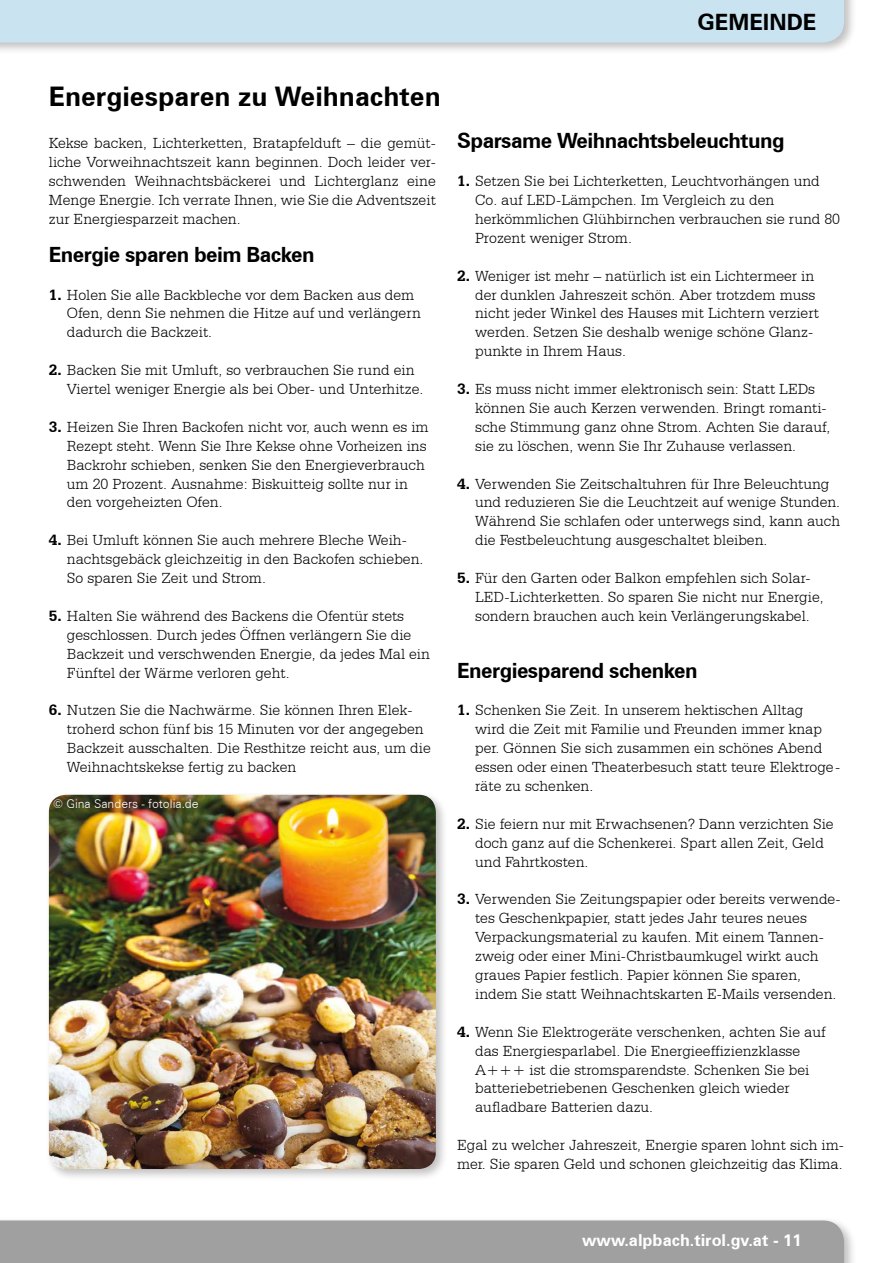
<style>
.page{position:relative;width:893px;height:1263px;background:#fff}
.page>*{position:absolute;margin:0;border:0;box-sizing:border-box;transform-origin:0 0}
.t1{font:700 27px "Zurich BT";color:#000}
.t2{font:700 22.5px "Zurich BT";color:#000}
.t3{font:700 21px "Zurich BT";letter-spacing:-.025em;color:#000}
.t4{font:700 16.5px "Zurich BT";color:#fff}
.t5{font:300 15.75px/18.9px "Serifa BT";color:#000}
.t6{font:300 12px "Zurich BT";color:#fff}
.s1{font-weight:700}
</style>
<div class="page">
<div style="left:0;top:1216px;width:857px;height:47px;background:#000;opacity:.25"></div>
<div style="left:0;top:1220px;width:844px;height:43px;background:#a1a0a0"></div>
<div style="left:0;top:0;width:857px;height:55px;background:#000;opacity:.25"></div>
<div style="left:0;top:0;width:844px;height:43px;background:#c9e4f0"></div>
<div style="left:45px;top:791px;width:403px;height:391px;background:#000;opacity:.25"></div>
<img style="left:49px;top:795px;width:387px;height:374px">
<h2 class="t2" style="left:697px;top:8px;width:120px">GEMEINDE</h2>
<h1 class="t1" style="left:49px;top:80px;width:393px">Energiesparen zu Weihnachten</h1>
<p class="t5" style="left:49px;top:134px;width:388px;text-align:justify">Kekse backen, Lichterketten, Bratapfelduft – die gemüt&shy;liche Vorweihnachtszeit kann beginnen. Doch leider ver&shy;schwenden Weihnachtsbäckerei und Lichterglanz eine Menge Energie. Ich verrate Ihnen, wie Sie die Adventszeit zur Energiesparzeit machen.</p>
<h3 class="t3" style="left:49px;top:241px;width:267px">Energie sparen beim Backen</h3>
<p class="t5" style="left:67px;top:285px;width:356px;text-indent:-18px"><span class="s1">1.</span> Holen Sie alle Backbleche vor dem Backen aus dem<br>Ofen, denn Sie nehmen die Hitze auf und verlängern dadurch die Backzeit.</p>
<p class="t5" style="left:67px;top:360px;width:358px;text-indent:-18px"><span class="s1">2.</span> Backen Sie mit Umluft, so verbrauchen Sie rund ein<br>Viertel weniger Energie als bei Ober- und Unterhitze.</p>
<p class="t5" style="left:67px;top:417px;width:363px;text-indent:-18px"><span class="s1">3.</span> Heizen Sie Ihren Backofen nicht vor, auch wenn es im Rezept steht. Wenn Sie Ihre Kekse ohne Vorheizen ins Backrohr schieben, senken Sie den Energieverbrauch um 20 Prozent. Ausnahme: Biskuitteig sollte nur in den vorgeheizten Ofen.</p>
<p class="t5" style="left:67px;top:530px;width:358px;text-indent:-18px"><span class="s1">4.</span> Bei Umluft können Sie auch mehrere Bleche Weih&shy;nachtsgebäck gleichzeitig in den Backofen schieben.<br>So sparen Sie Zeit und Strom.</p>
<p class="t5" style="left:67px;top:606px;width:365px;text-indent:-18px"><span class="s1">5.</span> Halten Sie während des Backens die Ofentür stets geschlossen. Durch jedes Öffnen verlängern Sie die Backzeit und verschwenden Energie, da jedes Mal ein Fünftel der Wärme verloren geht.</p>
<p class="t5" style="left:67px;top:701px;width:365px;text-indent:-18px"><span class="s1">6.</span> Nutzen Sie die Nachwärme. Sie können Ihren Elek&shy;troherd schon fünf bis 15 Minuten vor der angegeben Backzeit ausschalten. Die Resthitze reicht aus, um die Weihnachtskekse fertig zu backen</p>
<p class="t6" style="left:53px;top:796px;width:147px">© Gina Sanders - fotolia.de</p>
<h3 class="t3" style="left:457px;top:128px;width:329px">Sparsame Weihnachtsbeleuchtung</h3>
<p class="t5" style="left:475px;top:171px;width:366px;text-indent:-18px"><span class="s1">1.</span> Setzen Sie bei Lichterketten, Leuchtvorhängen und Co. auf LED-Lämpchen. Im Vergleich zu den herkömmlichen Glühbirnchen verbrauchen sie rund 80<br>Prozent weniger Strom.</p>
<p class="t5" style="left:475px;top:266px;width:345px;text-indent:-18px"><span class="s1">2.</span> Weniger ist mehr – natürlich ist ein Lichtermeer in der dunklen Jahreszeit schön. Aber trotzdem muss nicht jeder Winkel des Hauses mit Lichtern verziert werden. Setzen Sie deshalb wenige schöne Glanz&shy;punkte in Ihrem Haus.</p>
<p class="t5" style="left:475px;top:379px;width:357px;text-indent:-18px"><span class="s1">3.</span> Es muss nicht immer elektronisch sein: Statt LEDs können Sie auch Kerzen verwenden. Bringt romanti&shy;sche Stimmung ganz ohne Strom. Achten Sie darauf, sie zu löschen, wenn Sie Ihr Zuhause verlassen.</p>
<p class="t5" style="left:475px;top:474px;width:367px;text-indent:-18px"><span class="s1">4.</span> Verwenden Sie Zeitschaltuhren für Ihre Beleuchtung und reduzieren Sie die Leuchtzeit auf wenige Stunden.<br>Während Sie schlafen oder unterwegs sind, kann auch die Festbeleuchtung ausgeschaltet bleiben.</p>
<p class="t5" style="left:475px;top:568px;width:350px;text-indent:-18px"><span class="s1">5.</span> Für den Garten oder Balkon empfehlen sich Solar-<br>LED-Lichterketten. So sparen Sie nicht nur Energie, sondern brauchen auch kein Verlängerungskabel.</p>
<h3 class="t3" style="left:457px;top:657px;width:242px">Energiesparend schenken</h3>
<p class="t5" style="left:475px;top:701px;width:367px;text-indent:-18px"><span class="s1">1.</span> Schenken Sie Zeit. In unserem hektischen Alltag<br>wird die Zeit mit Familie und Freunden immer knap per. Gönnen Sie sich zusammen ein schönes Abend essen oder einen Theaterbesuch statt teure Elektroge&shy;räte zu schenken.</p>
<p class="t5" style="left:475px;top:814px;width:360px;text-indent:-18px"><span class="s1">2.</span> Sie feiern nur mit Erwachsenen? Dann verzichten Sie doch ganz auf die Schenkerei. Spart allen Zeit, Geld und Fahrtkosten.</p>
<p class="t5" style="left:475px;top:890px;width:367px;text-indent:-18px"><span class="s1">3.</span> Verwenden Sie Zeitungspapier oder bereits verwende&shy;tes Geschenkpapier, statt jedes Jahr teures neues Verpackungsmaterial zu kaufen. Mit einem Tannen&shy;zweig oder einer Mini-Christbaumkugel wirkt auch graues Papier festlich. Papier können Sie sparen, indem Sie statt Weihnachtskarten E-Mails versenden.</p>
<p class="t5" style="left:475px;top:1022px;width:352px;text-indent:-18px"><span class="s1">4.</span> Wenn Sie Elektrogeräte verschenken, achten Sie auf das Energiesparlabel. Die Energieeffizienzklasse A+++ ist die stromsparendste. Schenken Sie bei batteriebetriebenen Geschenken gleich wieder aufladbare Batterien dazu.</p>
<p class="t5" style="left:457px;top:1135px;width:388px">Egal zu welcher Jahreszeit, Energie sparen lohnt sich im&shy;mer. Sie sparen Geld und schonen gleichzeitig das Klima.</p>
<p class="t4" style="left:582px;top:1230px;width:221px">www.alpbach.tirol.gv.at - 11</p>
</div>
